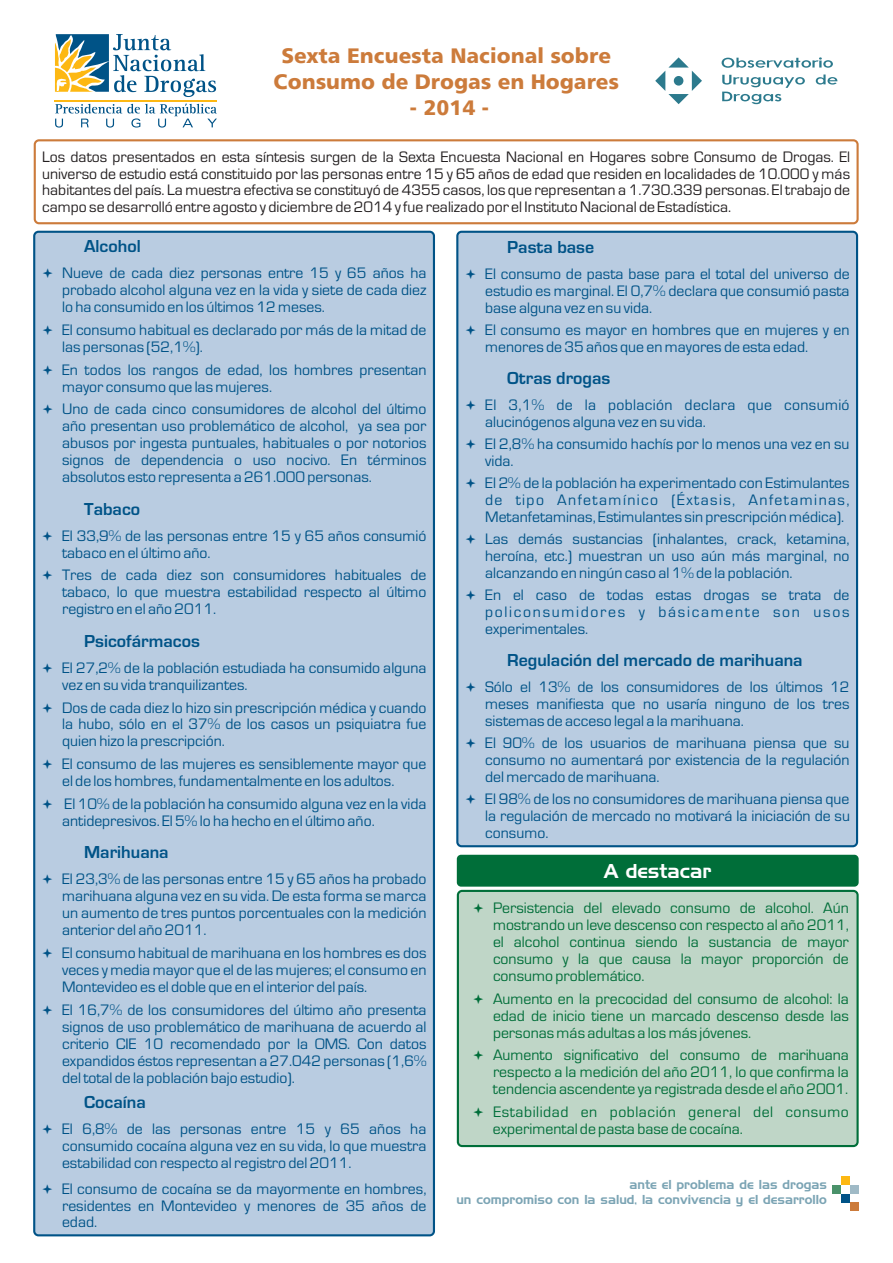
<style>
.page{position:relative;width:893px;height:1263px;background:#fff}
.page>*{position:absolute;margin:0;border:0;box-sizing:border-box;transform-origin:0 0}
.t1{font:21px/25.8px "Humanist 777 BT Black B";color:#cc7b3b;text-align:center}
.t2{font:19.5px "Handel Gothic BT";color:#fff}
.t3{font:700 18px "Eurostile";color:#005387}
.t4{font:15.75px/17px "Eurostile";color:#005387;text-align:justify}
.t5{font:15.75px/17px "Eurostile";color:#006e39;text-align:justify}
.t6{font:15.75px/17px "Eurostile";color:#231f20;text-align:justify}
.t7{font:15.75px/17px "Eurostile";letter-spacing:.035em;color:#006e39}
.t8{font:15.75px/17px "Eurostile";letter-spacing:.02em;color:#005387}
.t9{font:12.6px/15.1px "Handel Gothic BT";color:#7ba4b4;text-align:right}
</style>
<div class="page">
<div style="left:34px;top:139px;width:825px;height:85px;border:2px solid #cc7b3b;border-radius:4px"></div>
<div style="left:33px;top:231px;width:402px;height:1005px;background:#b9cce1;border:2px solid #005387;border-radius:4px"></div>
<svg style="left:655px;top:57px;width:47px;height:47px"></svg>
<div style="left:674px;top:76px;width:9px;height:10px;background:#2c7a8d;border-radius:50%"></div>
<svg style="left:722px;top:57px;width:115px;height:47px"></svg>
<hr style="left:55px;top:100px;width:162px;height:1px;background:#fdb813">
<svg style="left:55px;top:34px;width:161px;height:63px"></svg>
<svg style="left:55px;top:104px;width:162px;height:24px"></svg>
<div style="left:456px;top:231px;width:402px;height:616px;background:#b9cce1;border:2px solid #005387;border-radius:4px"></div>
<div style="left:457px;top:890px;width:402px;height:257px;background:#bfd6c7;border:2px solid #006e39;border-radius:4px"></div>
<div style="left:457px;top:855px;width:402px;height:32px;background:#006e39;border-radius:4px"></div>
<div style="left:850px;top:1202px;width:9px;height:9px;background:#cc7b3b"></div>
<div style="left:850px;top:1185px;width:9px;height:8px;background:#a0bac6"></div>
<div style="left:841px;top:1176px;width:9px;height:9px;background:#fdb813"></div>
<div style="left:841px;top:1193px;width:9px;height:9px;background:#005387"></div>
<div style="left:832px;top:1185px;width:9px;height:8px;background:#4a926a"></div>
<h1 class="t1" style="left:273px;top:45px;width:347px">Sexta Encuesta Nacional sobre<br>Consumo de Drogas en Hogares</h1>
<h1 class="t1" style="left:410px;top:96px;width:80px">- 2014 -</h1>
<p class="t6" style="left:42px;top:149px;width:809px">Los datos presentados en esta síntesis surgen de la Sexta Encuesta Nacional en Hogares sobre Consumo de Drogas. El universo de estudio está constituido por las personas entre 15 y 65 años de edad que residen en localidades de 10.000 y más habitantes del país. La muestra efectiva se constituyó de 4355 casos, los que representan a 1.730.339 personas. El trabajo de campo se desarrolló entre agosto y diciembre de 2014 y fue realizado por el Instituto Nacional de Estadística.</p>
<p class="t3" style="left:84px;top:240px;width:58px">Alcohol</p>
<p class="t4" style="left:62px;top:266px;width:366px">Nueve de cada diez personas entre 15 y 65 años ha probado alcohol alguna vez en la vida y siete de cada diez lo ha consumido en los últimos 12 meses.</p>
<p class="t4" style="left:62px;top:323px;width:366px">El consumo habitual es declarado por más de la mitad de las personas (52,1%).</p>
<p class="t4" style="left:62px;top:362px;width:366px">En todos los rangos de edad, los hombres presentan mayor consumo que las mujeres.</p>
<p class="t4" style="left:62px;top:402px;width:366px">Uno de cada cinco consumidores de alcohol del último año presentan uso problemático de alcohol, ya sea por abusos por ingesta puntuales, habituales o por notorios signos de dependencia o uso nocivo. En términos absolutos esto representa a 261.000 personas.</p>
<p class="t3" style="left:84px;top:502px;width:57px">Tabaco</p>
<p class="t4" style="left:62px;top:528px;width:366px">El 33,9% de las personas entre 15 y 65 años consumió tabaco en el último año.</p>
<p class="t4" style="left:62px;top:568px;width:366px">Tres de cada diez son consumidores habituales de tabaco, lo que muestra estabilidad respecto al último registro en el año 2011.</p>
<p class="t3" style="left:84px;top:635px;width:117px">Psicofármacos</p>
<p class="t4" style="left:62px;top:660px;width:366px">El 27,2% de la población estudiada ha consumido alguna vez en su vida tranquilizantes.</p>
<p class="t4" style="left:62px;top:700px;width:366px">Dos de cada diez lo hizo sin prescripción médica y cuando la hubo, sólo en el 37% de los casos un psiquiatra fue quien hizo la prescripción.</p>
<p class="t4" style="left:62px;top:757px;width:366px">El consumo de las mujeres es sensiblemente mayor que el de los hombres, fundamentalmente en los adultos.</p>
<p class="t4" style="left:62px;top:797px;width:366px">El 10% de la población ha consumido alguna vez en la vida antidepresivos. El 5% lo ha hecho en el último año.</p>
<p class="t3" style="left:84px;top:846px;width:86px">Marihuana</p>
<p class="t4" style="left:62px;top:872px;width:366px">El 23,3% de las personas entre 15 y 65 años ha probado marihuana alguna vez en su vida. De esta forma se marca un aumento de tres puntos porcentuales con la medición anterior del año 2011.</p>
<p class="t4" style="left:62px;top:946px;width:366px">El consumo habitual de marihuana en los hombres es dos veces y media mayor que el de las mujeres; el consumo en Montevideo es el doble que en el interior del país.</p>
<p class="t4" style="left:62px;top:1003px;width:366px">El 16,7% de los consumidores del último año presenta signos de uso problemático de marihuana de acuerdo al criterio CIE 10 recomendado por la OMS. Con datos expandidos éstos representan a 27.042 personas (1,6% del total de la población bajo estudio).</p>
<p class="t3" style="left:84px;top:1096px;width:63px">Cocaína</p>
<p class="t4" style="left:62px;top:1122px;width:366px">El 6,8% de las personas entre 15 y 65 años ha consumido cocaína alguna vez en su vida, lo que muestra estabilidad con respecto al registro del 2011.</p>
<p class="t4" style="left:62px;top:1181px;width:366px">El consumo de cocaína se da mayormente en hombres, residentes en Montevideo y menores de 35 años de edad.</p>
<p class="t3" style="left:507px;top:241px;width:89px">Pasta base</p>
<p class="t4" style="left:485px;top:267px;width:366px">El consumo de pasta base para el total del universo de estudio es marginal. El 0,7% declara que consumió pasta base alguna vez en su vida.</p>
<p class="t4" style="left:485px;top:323px;width:366px">El consumo es mayor en hombres que en mujeres y en menores de 35 años que en mayores de esta edad.</p>
<p class="t3" style="left:507px;top:372px;width:105px">Otras drogas</p>
<p class="t8" style="left:485px;top:398px;width:366px">El 3,1% de la población declara que consumió alucinógenos alguna vez en su vida.</p>
<p class="t4" style="left:485px;top:437px;width:366px">El 2,8% ha consumido hachís por lo menos una vez en su vida.</p>
<p class="t4" style="left:485px;top:476px;width:366px">El 2% de la población ha experimentado con Estimulantes de tipo Anfetamínico (Éxtasis, Anfetaminas, Metanfetaminas, Estimulantes sin prescripción médica).</p>
<p class="t4" style="left:485px;top:532px;width:366px">Las demás sustancias (inhalantes, crack, ketamina, heroína, etc.) muestran un uso aún más marginal, no alcanzando en ningún caso al 1% de la población.</p>
<p class="t4" style="left:485px;top:588px;width:366px">En el caso de todas estas drogas se trata de policonsumidores y básicamente son usos experimentales.</p>
<p class="t3" style="left:507px;top:654px;width:297px">Regulación del mercado de marihuana</p>
<p class="t4" style="left:485px;top:680px;width:366px">Sólo el 13% de los consumidores de los últimos 12 meses manifiesta que no usaría ninguno de los tres sistemas de acceso legal a la marihuana.</p>
<p class="t4" style="left:485px;top:736px;width:366px">El 90% de los usuarios de marihuana piensa que su consumo no aumentará por existencia de la regulación del mercado de marihuana.</p>
<p class="t4" style="left:485px;top:792px;width:366px">El 98% de los no consumidores de marihuana piensa que la regulación de mercado no motivará la iniciación de su consumo.</p>
<p class="t2" style="left:604px;top:863px;width:109px">A destacar</p>
<p class="t5" style="left:493px;top:901px;width:357px">Persistencia del elevado consumo de alcohol. Aún mostrando un leve descenso con respecto al año 2011, el alcohol continua siendo la sustancia de mayor consumo y la que causa la mayor proporción de consumo problemático.</p>
<p class="t5" style="left:493px;top:991px;width:357px">Aumento en la precocidad del consumo de alcohol: la edad de inicio tiene un marcado descenso desde las personas más adultas a los más jóvenes.</p>
<p class="t5" style="left:493px;top:1048px;width:357px">Aumento significativo del consumo de marihuana respecto a la medición del año 2011, lo que confirma la tendencia ascendente ya registrada desde el año 2001.</p>
<p class="t7" style="left:493px;top:1105px;width:357px">Estabilidad en población general del consumo experimental de pasta base de cocaína.</p>
<p class="t9" style="left:456px;top:1178px;width:372px">ante el problema de las drogas<br>un compromiso con la salud, la convivencia y el desarrollo</p>
</div>
